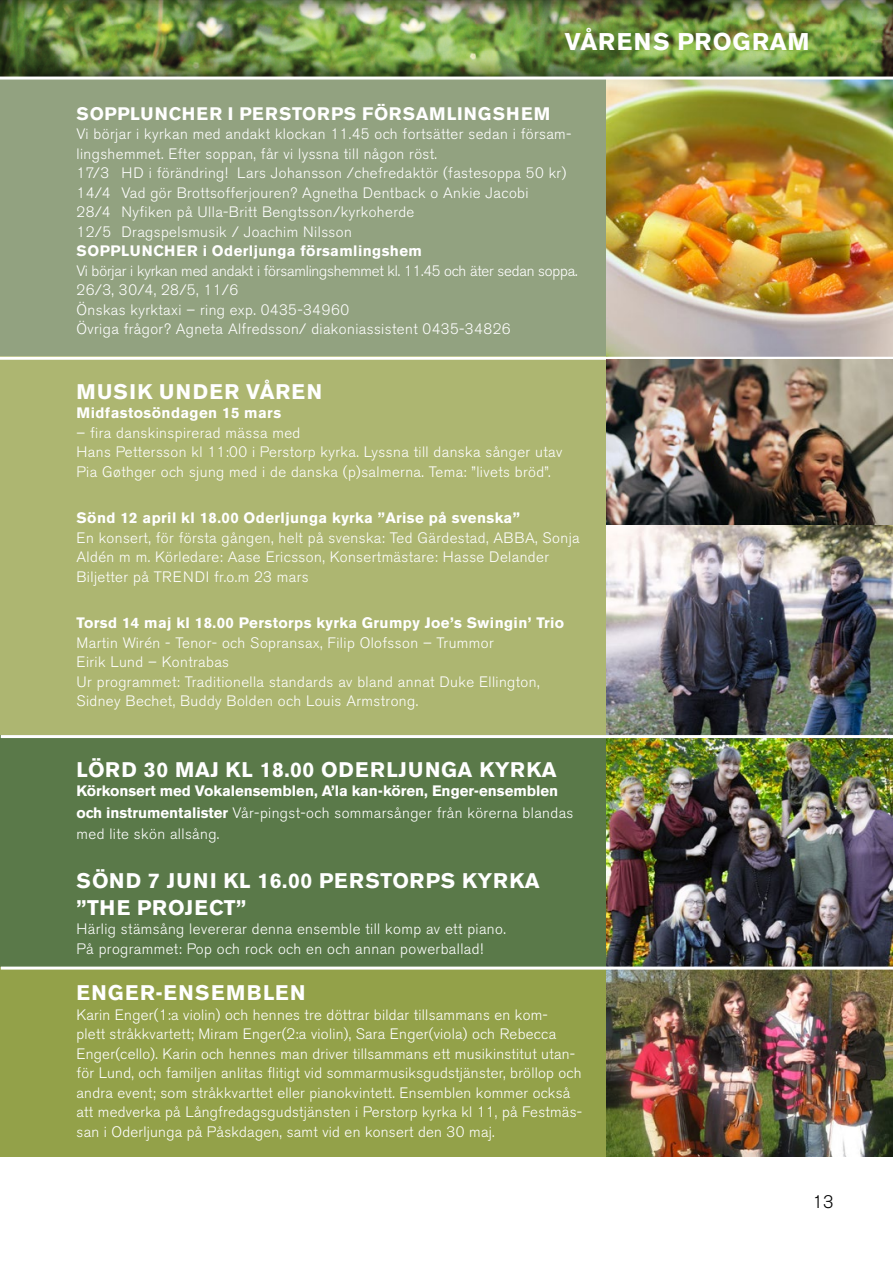
<style>
.page{position:relative;width:893px;height:1263px;background:#fff}
.page>*{position:absolute;margin:0;border:0;box-sizing:border-box;transform-origin:0 0}
.t1{font:700 24px "Akzidenz Grotesk BE";letter-spacing:.025em;color:#fff}
.t2{font:700 21px/27px "Akzidenz Grotesk BE";letter-spacing:.025em;color:#fff}
.t3{font:700 21px "Akzidenz Grotesk BE";letter-spacing:.07em;color:#fff}
.t4{font:700 18px "Akzidenz Grotesk BE";letter-spacing:.05em;color:#fff}
.t5{font:300 18px "Akzidenz Grotesk BE";color:#000}
.t6{font:300 15px/19.5px "Akzidenz Grotesk BE";letter-spacing:.025em;color:#fff}
.t7{font:700 15px "Akzidenz Grotesk BE";letter-spacing:.025em;color:#fff}
.t8{font:700 15px/21.6px "Akzidenz Grotesk BE";letter-spacing:-.005em;color:#fff}
.s1{font-weight:300}
</style>
<div class="page">
<img style="left:0;top:0;width:893px;height:77px">
<div style="left:0;top:77px;width:893px;height:280px;background:#92a280"></div>
<div style="left:0;top:357px;width:893px;height:378px;background:#adb671"></div>
<div style="left:1px;top:883px;width:892px;height:274px;background:#93a149"></div>
<div style="left:1px;top:735px;width:892px;height:231px;background:#5a7949"></div>
<img style="left:606px;top:80px;width:287px;height:277px">
<img style="left:606px;top:360px;width:287px;height:797px">
<hr style="left:0;top:357px;width:893px;height:3px;background:#fff">
<hr style="left:1px;top:966px;width:892px;height:3px;background:#fff">
<hr style="left:1px;top:735px;width:892px;height:3px;background:#fff">
<hr style="left:0;top:77px;width:893px;height:3px;background:#fff">
<h1 class="t1" style="left:565px;top:27px;width:246px">VÅRENS PROGRAM</h1>
<p class="t4" style="left:77px;top:103px;width:475px">SOPPLUNCHER I PERSTORPS FÖRSAMLINGSHEM</p>
<p class="t6" style="left:77px;top:125px;width:497px">Vi börjar i kyrkan med andakt klockan 11.45 och fortsätter sedan i försam&shy;lingshemmet. Efter soppan, får vi lyssna till någon röst.<br>17/3 HD i förändring! Lars Johansson /chefredaktör (fastesoppa 50 kr)<br>14/4 Vad gör Brottsofferjouren? Agnetha Dentback o Ankie Jacobi<br>28/4 Nyfiken på Ulla-Britt Bengtsson/kyrkoherde<br>12/5 Dragspelsmusik / Joachim Nilsson</p>
<p class="t7" style="left:77px;top:242px;width:347px">SOPPLUNCHER i Oderljunga församlingshem</p>
<p class="t6" style="left:77px;top:261px;width:503px">Vi börjar i kyrkan med andakt i församlingshemmet kl. 11.45 och äter sedan soppa.<br>26/3, 30/4, 28/5, 11/6<br>Önskas kyrktaxi – ring exp. 0435-34960<br>Övriga frågor? Agneta Alfredsson/ diakoniassistent 0435-34826</p>
<h2 class="t3" style="left:77px;top:379px;width:247px">MUSIK UNDER VÅREN</h2>
<p class="t7" style="left:77px;top:404px;width:206px">Midfastosöndagen 15 mars</p>
<p class="t6" style="left:77px;top:423px;width:487px">– fira danskinspirerad mässa med<br>Hans Pettersson kl 11:00 i Perstorp kyrka. Lyssna till danska sånger utav<br>Pia Gøthger och sjung med i de danska (p)salmerna. Tema: ”livets bröd”.</p>
<p class="t7" style="left:77px;top:509px;width:445px">Sönd 12 april kl 18.00 Oderljunga kyrka ”Arise på svenska”</p>
<p class="t6" style="left:77px;top:528px;width:505px">En konsert, för första gången, helt på svenska: Ted Gärdestad, ABBA, Sonja<br>Aldén m m. Körledare: Aase Ericsson, Konsertmästare: Hasse Delander<br>Biljetter på TRENDI fr.o.m 23 mars</p>
<p class="t7" style="left:77px;top:614px;width:489px">Torsd 14 maj kl 18.00 Perstorps kyrka Grumpy Joe’s Swingin’ Trio</p>
<p class="t6" style="left:77px;top:633px;width:464px">Martin Wirén - Tenor- och Sopransax, Filip Olofsson – Trummor<br>Eirik Lund – Kontrabas<br>Ur programmet: Traditionella standards av bland annat Duke Ellington, Sidney Bechet, Buddy Bolden och Louis Armstrong.</p>
<h2 class="t2" style="left:77px;top:756px;width:482px">LÖRD 30 MAJ KL 18.00 ODERLJUNGA KYRKA</h2>
<p class="t8" style="left:77px;top:780px;width:498px">Körkonsert med Vokalensemblen, A’la kan-kören, Enger-ensemblen och instrumentalister <span class="s1">Vår-pingst-och sommarsånger från körerna blandas med lite skön allsång.</span></p>
<h2 class="t2" style="left:77px;top:867px;width:465px">SÖND 7 JUNI KL 16.00 PERSTORPS KYRKA ”THE PROJECT”</h2>
<p class="t6" style="left:77px;top:920px;width:431px">Härlig stämsång levererar denna ensemble till komp av ett piano.<br>På programmet: Pop och rock och en och annan powerballad!</p>
<h2 class="t3" style="left:77px;top:981px;width:230px">ENGER-ENSEMBLEN</h2>
<p class="t6" style="left:77px;top:1005px;width:507px">Karin Enger(1:a violin) och hennes tre döttrar bildar tillsammans en kom-<br>plett stråkkvartett; Miram Enger(2:a violin), Sara Enger(viola) och Rebecca Enger(cello). Karin och hennes man driver tillsammans ett musikinstitut utan&shy;för Lund, och familjen anlitas flitigt vid sommarmusiksgudstjänster, bröllop och andra event; som stråkkvarttet eller pianokvintett. Ensemblen kommer också att medverka på Långfredagsgudstjänsten i Perstorp kyrka kl 11, på Festmäs&shy;san i Oderljunga på Påskdagen, samt vid en konsert den 30 maj.</p>
<p class="t5" style="left:813px;top:1192px;width:22px">13</p>
</div>
